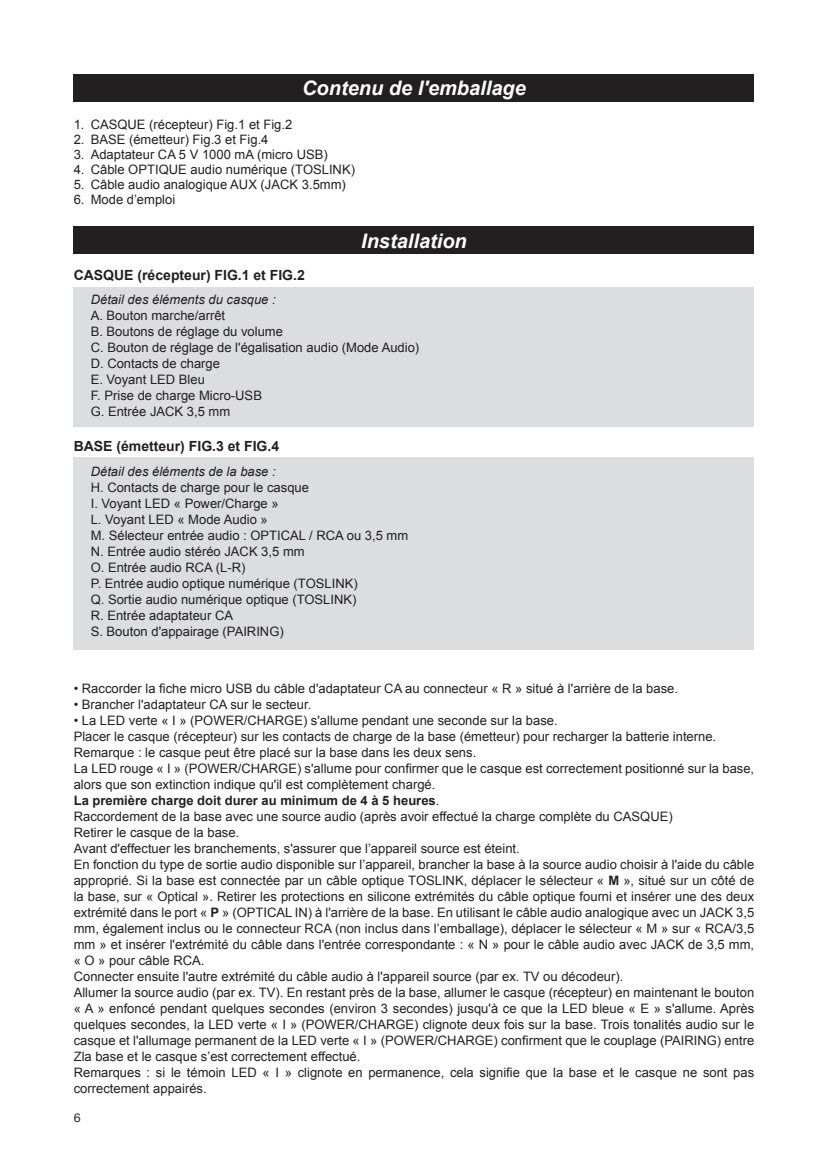
<style>
.page{position:relative;width:828px;height:1168px;background:#fff}
.page>*{position:absolute;margin:0;border:0;box-sizing:border-box;transform-origin:0 0}
.Testo_bold-italic_10{font:italic 700 20px "Arial";color:#fff}
.Testo_Numerato_2{font:700 14px "Arial";color:#231f20}
.Testo_Trattino{font:13px/16px "Arial";color:#231f20}
.Testo_Trattino-2{font:italic 13px "Arial";color:#231f20}
.Testo_Trattino-3{font:700 13px "Arial";color:#231f20}
.t1{font:12px "Pragmatica TT";color:#231f20}
.s1{font-weight:400}
.s2{font-weight:700}
</style>
<div class="page">
<div style="left:74px;top:74px;width:680px;height:28px;background:#231f20"></div>
<div style="left:74px;top:458px;width:680px;height:192px;background:#dcdddf"></div>
<div style="left:74px;top:226px;width:680px;height:28px;background:#231f20"></div>
<div style="left:74px;top:288px;width:680px;height:139px;background:#dcdddf"></div>
<p class="Testo_bold-italic_10" style="left:302px;top:75px;width:225px">Contenu de l'emballage</p>
<p class="Testo_Trattino" style="left:74px;top:116px;width:220px">1. CASQUE (récepteur) Fig.1 et Fig.2</p>
<p class="Testo_Trattino" style="left:74px;top:131px;width:196px">2. BASE (émetteur) Fig.3 et Fig.4</p>
<p class="Testo_Trattino" style="left:74px;top:146px;width:256px">3. Adaptateur CA 5 V 1000 mA (micro USB)</p>
<p class="Testo_Trattino" style="left:74px;top:161px;width:283px">4. Câble OPTIQUE audio numérique (TOSLINK)</p>
<p class="Testo_Trattino" style="left:74px;top:176px;width:274px">5. Câble audio analogique AUX (JACK 3.5mm)</p>
<p class="Testo_Trattino" style="left:74px;top:191px;width:103px">6. Mode d’emploi</p>
<p class="Testo_bold-italic_10" style="left:361px;top:228px;width:107px">Installation</p>
<p class="Testo_Numerato_2" style="left:74px;top:266px;width:233px">CASQUE (récepteur) FIG.1 et FIG.2</p>
<p class="Testo_Trattino-2" style="left:91px;top:291px;width:186px">Détail des éléments du casque :</p>
<p class="Testo_Trattino" style="left:91px;top:307px;width:136px">A. Bouton marche/arrêt</p>
<p class="Testo_Trattino" style="left:91px;top:323px;width:194px">B. Boutons de réglage du volume</p>
<p class="Testo_Trattino" style="left:91px;top:339px;width:330px">C. Bouton de réglage de l'égalisation audio (Mode Audio)</p>
<p class="Testo_Trattino" style="left:91px;top:355px;width:131px">D. Contacts de charge</p>
<p class="Testo_Trattino" style="left:91px;top:371px;width:116px">E. Voyant LED Bleu</p>
<p class="Testo_Trattino" style="left:91px;top:387px;width:173px">F. Prise de charge Micro-USB</p>
<p class="Testo_Trattino" style="left:91px;top:403px;width:141px">G. Entrée JACK 3,5 mm</p>
<p class="Testo_Numerato_2" style="left:74px;top:436px;width:207px">BASE (émetteur) FIG.3 et FIG.4</p>
<p class="Testo_Trattino-2" style="left:91px;top:463px;width:186px">Détail des éléments de la base :</p>
<p class="Testo_Trattino" style="left:91px;top:480px;width:220px">H. Contacts de charge pour le casque</p>
<p class="Testo_Trattino" style="left:91px;top:496px;width:189px">I. Voyant LED « Power/Charge »</p>
<p class="Testo_Trattino" style="left:91px;top:512px;width:179px">L. Voyant LED « Mode Audio »</p>
<p class="Testo_Trattino" style="left:91px;top:528px;width:319px">M. Sélecteur entrée audio : OPTICAL / RCA ou 3,5 mm</p>
<p class="Testo_Trattino" style="left:91px;top:544px;width:215px">N. Entrée audio stéréo JACK 3,5 mm</p>
<p class="Testo_Trattino" style="left:91px;top:560px;width:156px">O. Entrée audio RCA (L-R)</p>
<p class="Testo_Trattino" style="left:91px;top:576px;width:268px">P. Entrée audio optique numérique (TOSLINK)</p>
<p class="Testo_Trattino" style="left:91px;top:592px;width:267px">Q. Sortie audio numérique optique (TOSLINK)</p>
<p class="Testo_Trattino" style="left:91px;top:608px;width:144px">R. Entrée adaptateur CA</p>
<p class="Testo_Trattino" style="left:91px;top:624px;width:195px">S. Bouton d'appairage (PAIRING)</p>
<p class="Testo_Trattino" style="left:74px;top:681px;width:606px">• Raccorder la fiche micro USB du câble d'adaptateur CA au connecteur « R » situé à l'arrière de la base.</p>
<p class="Testo_Trattino" style="left:74px;top:697px;width:239px">• Brancher l'adaptateur CA sur le secteur.</p>
<p class="Testo_Trattino" style="left:74px;top:713px;width:485px">• La LED verte « I » (POWER/CHARGE) s'allume pendant une seconde sur la base.</p>
<p class="Testo_Trattino" style="left:74px;top:729px;width:644px">Placer le casque (récepteur) sur les contacts de charge de la base (émetteur) pour recharger la batterie interne.</p>
<p class="Testo_Trattino" style="left:74px;top:745px;width:404px">Remarque : le casque peut être placé sur la base dans les deux sens.</p>
<p class="Testo_Trattino" style="left:74px;top:761px;width:682px">La LED rouge « I » (POWER/CHARGE) s'allume pour confirmer que le casque est correctement positionné sur la base, alors que son extinction indique qu'il est complètement chargé.</p>
<p class="Testo_Trattino-3" style="left:74px;top:792px;width:367px">La première charge doit durer au minimum de 4 à 5 heures<span class="s1">.</span></p>
<p class="Testo_Trattino" style="left:74px;top:809px;width:600px">Raccordement de la base avec une source audio (après avoir effectué la charge complète du CASQUE)</p>
<p class="Testo_Trattino" style="left:74px;top:825px;width:167px">Retirer le casque de la base.</p>
<p class="Testo_Trattino" style="left:74px;top:841px;width:447px">Avant d'effectuer les branchements, s'assurer que l’appareil source est éteint.</p>
<p class="Testo_Trattino" style="left:74px;top:857px;width:682px;text-align:justify">En fonction du type de sortie audio disponible sur l’appareil, brancher la base à la source audio choisir à l'aide du câble approprié. Si la base est connectée par un câble optique TOSLINK, déplacer le sélecteur « <span class="s2">M</span> », situé sur un côté de la base, sur « Optical ». Retirer les protections en silicone extrémités du câble optique fourni et insérer une des deux extrémité dans le port « <span class="s2">P</span> » (OPTICAL IN) à l'arrière de la base. En utilisant le câble audio analogique avec un JACK 3,5 mm, également inclus ou le connecteur RCA (non inclus dans l’emballage), déplacer le sélecteur « M » sur « RCA/3,5 mm » et insérer l'extrémité du câble dans l'entrée correspondante : « N » pour le câble audio avec JACK de 3,5 mm, « O » pour câble RCA.</p>
<p class="Testo_Trattino" style="left:74px;top:969px;width:551px">Connecter ensuite l'autre extrémité du câble audio à l'appareil source (par ex. TV ou décodeur).</p>
<p class="Testo_Trattino" style="left:74px;top:985px;width:682px;text-align:justify">Allumer la source audio (par ex. TV). En restant près de la base, allumer le casque (récepteur) en maintenant le bouton « A » enfoncé pendant quelques secondes (environ 3 secondes) jusqu'à ce que la LED bleue « E » s'allume. Après quelques secondes, la LED verte « I » (POWER/CHARGE) clignote deux fois sur la base. Trois tonalités audio sur le casque et l'allumage permanent de la LED verte « I » (POWER/CHARGE) confirment que le couplage (PAIRING) entre Zla base et le casque s’est correctement effectué.</p>
<p class="Testo_Trattino" style="left:74px;top:1065px;width:682px">Remarques : si le témoin LED « I » clignote en permanence, cela signifie que la base et le casque ne sont pas correctement appairés.</p>
<p class="t1" style="left:74px;top:1111px;width:8px">6</p>
</div>
